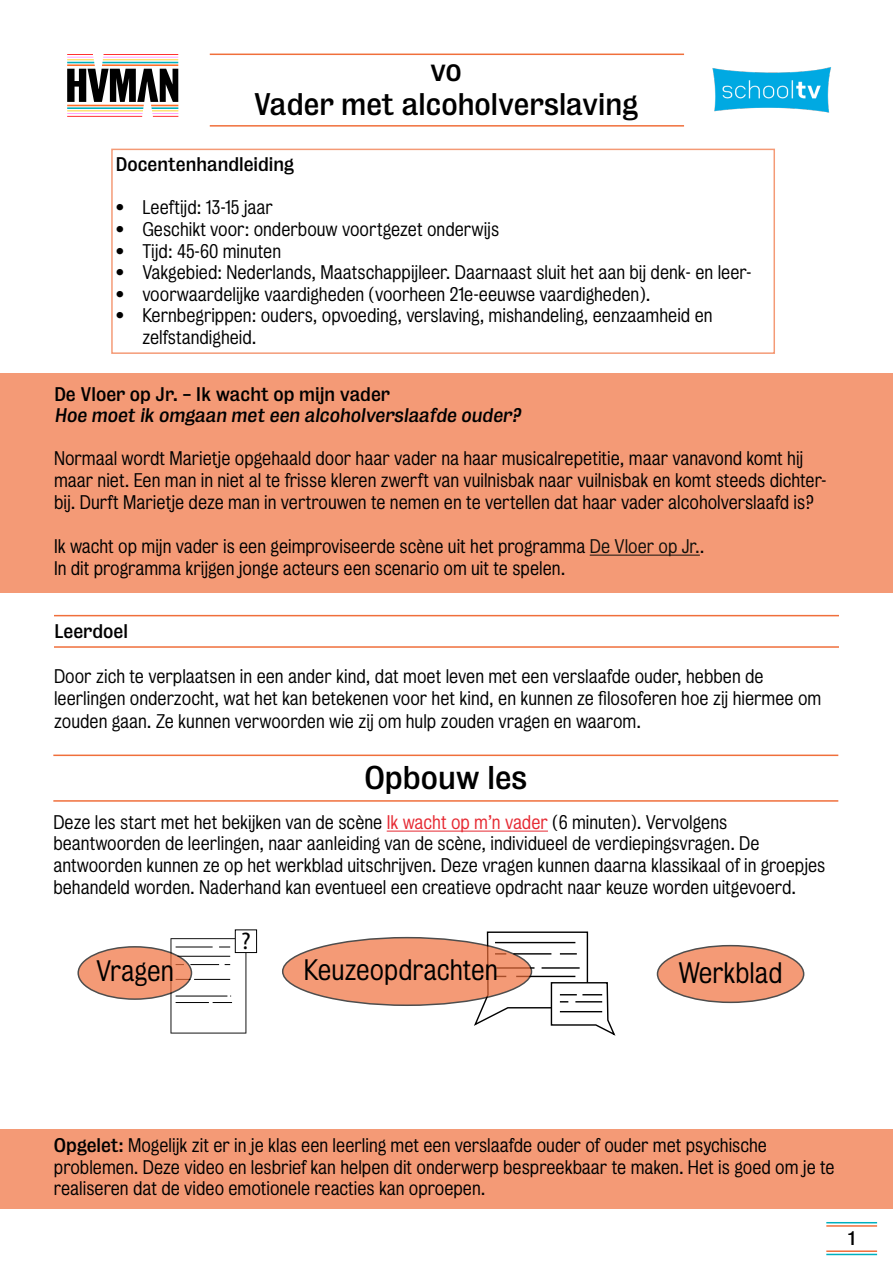
<style>
.page{position:relative;width:893px;height:1263px;background:#fff}
.page>*{position:absolute;margin:0;border:0;box-sizing:border-box;transform-origin:0 0}
.t1{font:30px "Bureau Grot";color:#000}
.t2{font:28.5px/34.2px "Bureau Grot";color:#000;text-align:center}
.t3{font:300 27px "Bureau Grot";color:#000}
.t4{font:24px "Myriad Pro";color:#000}
.t5{font:300 18px/21.6px "Bureau Grot";color:#000}
.t6{font:18px/21.6px "Bureau Grot";color:#000}
.s1{color:#12100b}
.s2{color:#e62932}
.s3{font-weight:400}
</style>
<div class="page">
<hr style="left:210px;top:54px;width:474px;height:1px;background:#f06f3b">
<hr style="left:210px;top:125px;width:474px;height:2px;background:#f06f3b">
<hr style="left:826px;top:1225px;width:51px;height:2px;background:#f06f3b">
<hr style="left:826px;top:1254px;width:51px;height:1px;background:#00b0bf">
<hr style="left:826px;top:1222px;width:51px;height:1px;background:#00b0bf">
<hr style="left:826px;top:1250px;width:51px;height:2px;background:#f06f3b">
<img style="left:712px;top:67px;width:119px;height:46px">
<hr style="left:103px;top:59px;width:75px;height:1px;background:#ffc800">
<hr style="left:102px;top:62px;width:76px;height:1px;background:#00b0bf">
<hr style="left:67px;top:64px;width:28px;height:2px;background:#ff6e28">
<hr style="left:102px;top:64px;width:76px;height:2px;background:#ff6e28">
<svg style="left:103px;top:57px;width:75px;height:1px"></svg>
<hr style="left:103px;top:54px;width:75px;height:1px;background:#f00">
<svg style="left:67px;top:54px;width:27px;height:9px"></svg>
<svg style="left:67px;top:69px;width:111px;height:48px"></svg>
<div style="left:111px;top:149px;width:664px;height:205px;border:2px solid #f06f3b"></div>
<div style="left:0;top:373px;width:893px;height:220px;background:#f49a76"></div>
<hr style="left:590px;top:555px;width:110px;height:1px;background:#12100b">
<hr style="left:54px;top:615px;width:785px;height:1px;background:#f06f3b">
<hr style="left:54px;top:646px;width:785px;height:2px;background:#f06f3b">
<div style="left:0;top:1129px;width:893px;height:80px;background:#f49a76"></div>
<hr style="left:387px;top:831px;width:161px;height:1px;background:#e62932">
<hr style="left:53px;top:754px;width:785px;height:2px;background:#f06f3b">
<hr style="left:53px;top:800px;width:785px;height:2px;background:#f06f3b">
<svg style="left:472px;top:931px;width:144px;height:105px"></svg>
<hr style="left:560px;top:1011px;width:42px;height:1px;background:#000">
<div style="left:283px;top:938px;width:248px;height:67px;background:#f49a76;border-radius:50%"></div>
<div style="left:282px;top:937px;width:250px;height:69px;border:2px solid #000;border-radius:50%"></div>
<div style="left:657px;top:946px;width:147px;height:56px;background:#f49a76;border-radius:50%"></div>
<div style="left:657px;top:945px;width:147px;height:58px;border:2px solid #000;border-radius:50%"></div>
<svg style="left:170px;top:938px;width:76px;height:95px"></svg>
<div style="left:235px;top:930px;width:22px;height:22px;background:#fff"></div>
<div style="left:235px;top:929px;width:22px;height:24px;border:1px solid #000"></div>
<div style="left:78px;top:947px;width:113px;height:52px;background:#f49a76;border-radius:50%"></div>
<div style="left:77px;top:946px;width:115px;height:54px;border:2px solid #000;border-radius:50%"></div>
<h2 class="t2" style="left:254px;top:53px;width:386px">vo<br>Vader met alcoholverslaving</h2>
<p class="t6" style="left:115px;top:154px;width:180px">Docentenhandleiding</p>
<p class="t5" style="left:115px;top:197px;width:159px">• Leeftijd: 13-15 jaar</p>
<p class="t5" style="left:115px;top:219px;width:385px">• Geschikt voor: onderbouw voortgezet onderwijs</p>
<p class="t5" style="left:115px;top:240px;width:167px">• Tijd: 45-60 minuten</p>
<p class="t5" style="left:115px;top:262px;width:638px">• Vakgebied: Nederlands, Maatschappijleer. Daarnaast sluit het aan bij denk- en leer-</p>
<p class="t5" style="left:115px;top:283px;width:537px">• voorwaardelijke vaardigheden (voorheen 21e-eeuwse vaardigheden).</p>
<p class="t5" style="left:142px;top:305px;width:572px;text-indent:-27px">• Kernbegrippen: ouders, opvoeding, verslaving, mishandeling, eenzaamheid en zelfstandigheid.</p>
<p class="t6" style="left:54px;top:383px;width:471px">De Vloer op Jr. - Ik wacht op mijn vader<br>Hoe moet ik omgaan met een alcoholverslaafde ouder?</p>
<p class="t5" style="left:54px;top:448px;width:774px">Normaal wordt Marietje opgehaald door haar vader na haar musicalrepetitie, maar vanavond komt hij maar niet. Een man in niet al te frisse kleren zwerft van vuilnisbak naar vuilnisbak en komt steeds dichter&shy;bij. Durft Marietje deze man in vertrouwen te nemen en te vertellen dat haar vader alcoholverslaafd is?</p>
<p class="t5" style="left:54px;top:535px;width:652px;line-height:22.5px">Ik wacht op mijn vader is een geimproviseerde scène uit het programma <span class="s1">De Vloer op Jr.</span>.<br>In dit programma krijgen jonge acteurs een scenario om uit te spelen.</p>
<p class="t6" style="left:54px;top:620px;width:75px">Leerdoel</p>
<p class="t5" style="left:54px;top:665px;width:769px;line-height:22.5px">Door zich te verplaatsen in een ander kind, dat moet leven met een verslaafde ouder, hebben de leerlingen onderzocht, wat het kan betekenen voor het kind, en kunnen ze filosoferen hoe zij hiermee om zouden gaan. Ze kunnen verwoorden wie zij om hulp zouden vragen en waarom.</p>
<h1 class="t1" style="left:364px;top:759px;width:164px">Opbouw les</h1>
<p class="t5" style="left:53px;top:811px;width:774px">Deze les start met het bekijken van de scène <span class="s2">Ik wacht op m’n vader</span> (6 minuten). Vervolgens beantwoorden de leerlingen, naar aanleiding van de scène, individueel de verdiepingsvragen. De antwoorden kunnen ze op het werkblad uitschrijven. Deze vragen kunnen daarna klassikaal of in groepjes behandeld worden. Naderhand kan eventueel een creatieve opdracht naar keuze worden uitgevoerd.</p>
<h3 class="t3" style="left:96px;top:956px;width:80px">Vragen</h3>
<h3 class="t4" style="left:241px;top:926px;width:11px">?</h3>
<h3 class="t3" style="left:304px;top:954px;width:196px">Keuzeopdrachten</h3>
<h3 class="t3" style="left:678px;top:958px;width:106px">Werkblad</h3>
<p class="t5" style="left:54px;top:1134px;width:782px"><span class="s3">Opgelet:</span> Mogelijk zit er in je klas een leerling met een verslaafde ouder of ouder met psychische problemen. Deze video en lesbrief kan helpen dit onderwerp bespreekbaar te maken. Het is goed om je te realiseren dat de video emotionele reacties kan oproepen.</p>
<p class="t6" style="left:848px;top:1228px;width:9px">1</p>
</div>
